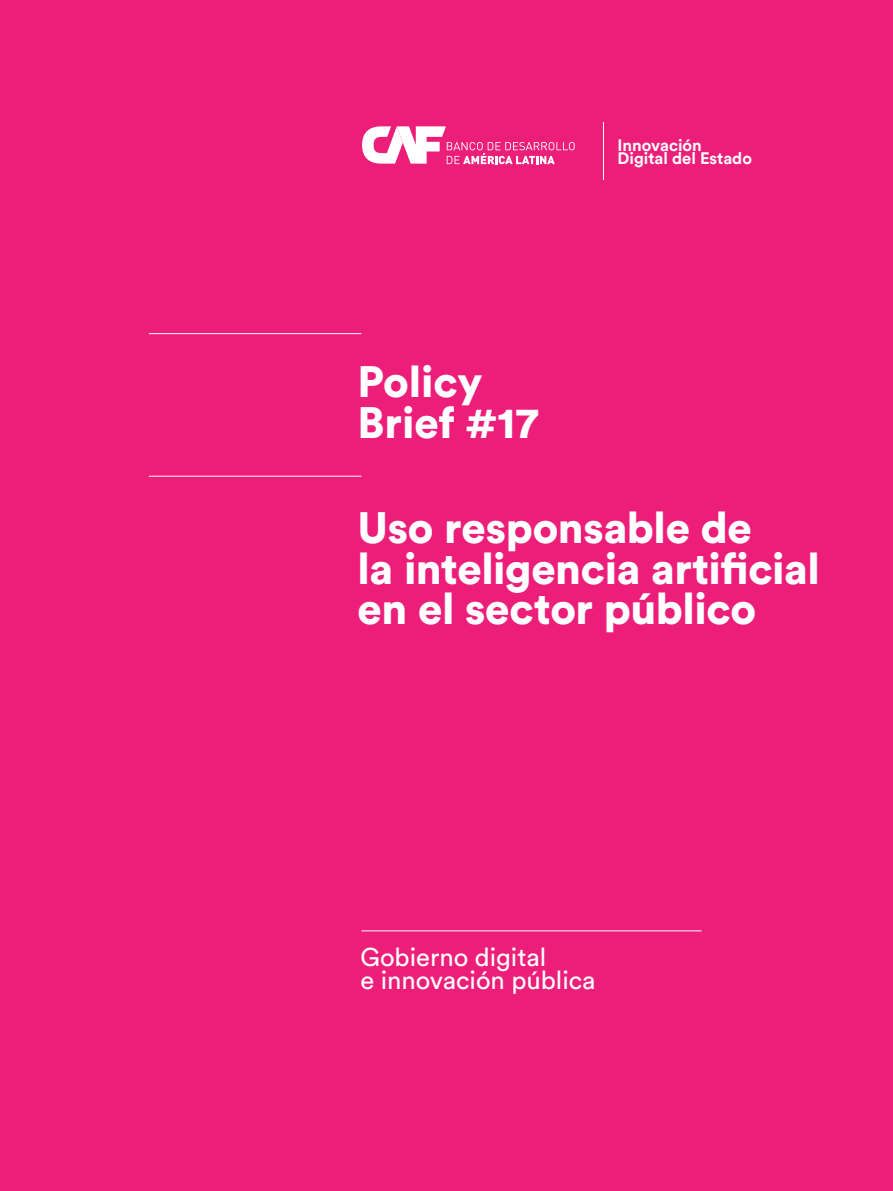
<style>
.page{position:relative;width:893px;height:1191px;background:#ed1e79}
.page>*{position:absolute;margin:0;border:0;box-sizing:border-box;transform-origin:0 0}
.t1{font:900 43.5px/40.5px "Circular Std";letter-spacing:-.01em;color:#fff}
.t2{font:25.5px/22.5px "Circular Std";color:#fff}
.t3{font:700 16.5px/13.5px "Circular Std";color:#fff}
</style>
<div class="page">
<hr style="left:149px;top:476px;width:212px;height:1px;background:#fff">
<hr style="left:361px;top:930px;width:341px;height:1px;background:#fff">
<hr style="left:149px;top:333px;width:212px;height:1px;background:#fff">
<svg style="left:362px;top:126px;width:213px;height:38px"></svg>
<hr style="left:603px;top:122px;width:1px;height:57px;background:#fff">
<p class="t1" style="left:358px;top:361px;width:183px">Policy<br>Brief #17</p>
<p class="t3" style="left:617px;top:138px;width:136px">Innovación<br>Digital del Estado</p>
<p class="t1" style="left:358px;top:506px;width:464px">Uso responsable de<br>la inteligencia artificial en el sector público</p>
<p class="t2" style="left:361px;top:945px;width:236px">Gobierno digital<br>e innovación pública</p>
</div>
